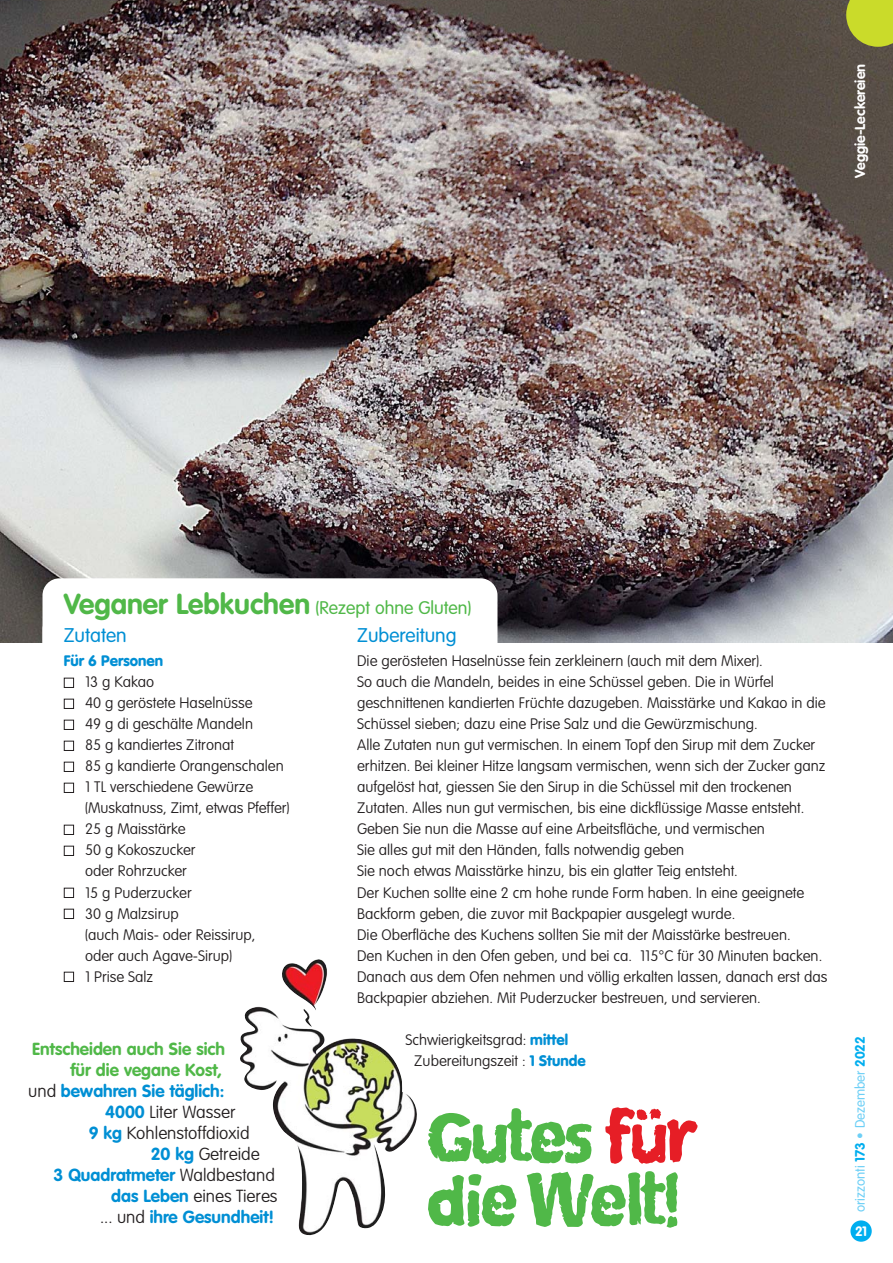
<style>
.page{position:relative;width:893px;height:1263px;background:#fff}
.page>*{position:absolute;margin:0;border:0;box-sizing:border-box;transform-origin:0 0}
.t1{font:800 69px/63px "Coventry ITC";letter-spacing:-.04em;color:#50b848}
.t2{font:300 19.5px "VAG Rounded";color:#008fd4}
.t3{font:300 18px "VAG Rounded";color:#50b848}
.t4{font:700 17.25px "VAG Rounded";color:#008fd4}
.t5{font:100 17.25px "VAG Rounded";color:#231f20}
.t6{font:700 17.25px "VAG Rounded";color:#50b848}
.t7{font:100 15px/21px "VAG Rounded";color:#231f20}
.t8{font:900 15px "VAG Rounded";color:#008fd4}
.t9{font:700 14.25px "VAG Rounded";color:#fff}
.t10{font:300 13.5px "VAG Rounded";color:#6dcff6}
.t11{font:700 13.5px "VAG Rounded";color:#fff}
.s1{font-weight:700;font-size:28.5px}
.s2{font-weight:900;color:#008fd4}
.s3{color:#fff}
.s4{font-weight:100;color:#231f20}
.s5{font-weight:700;color:#008fd4}
.s6{color:#e61e26}
.s7{font-weight:700;color:#00aeef}
</style>
<div class="page">
<img style="left:0;top:0;width:893px;height:642px">
<div style="left:43px;top:578px;width:454px;height:128px;background:#fff;border-radius:17px"></div>
<img style="left:240px;top:959px;width:177px;height:276px">
<svg style="left:846px;top:0;width:47px;height:47px;background:#bbc92d"></svg>
<div style="left:850px;top:1220px;width:22px;height:22px;background:#00aeef;border-radius:50%"></div>
<p class="t9" style="left:854px;top:178px;width:115px;rotate:-90deg">Veggie-Leckereien</p>
<p class="t3" style="left:64px;top:600px;width:410px"><span class="s1">Veganer Lebkuchen</span> (Rezept ohne Gluten)</p>
<p class="t7" style="left:357px;top:652px;width:472px">Die gerösteten Haselnüsse fein zerkleinern (auch mit dem Mixer).<br>So auch die Mandeln, beides in eine Schüssel geben. Die in Würfel geschnittenen kandierten Früchte dazugeben. Maisstärke und Kakao in die Schüssel sieben; dazu eine Prise Salz und die Gewürzmischung.<br>Alle Zutaten nun gut vermischen. In einem Topf den Sirup mit dem Zucker erhitzen. Bei kleiner Hitze langsam vermischen, wenn sich der Zucker ganz aufgelöst hat, giessen Sie den Sirup in die Schüssel mit den trockenen Zutaten. Alles nun gut vermischen, bis eine dickflüssige Masse entsteht.<br>Geben Sie nun die Masse auf eine Arbeitsfläche, und vermischen<br>Sie alles gut mit den Händen, falls notwendig geben<br>Sie noch etwas Maisstärke hinzu, bis ein glatter Teig entsteht.<br>Der Kuchen sollte eine 2 cm hohe runde Form haben. In eine geeignete Backform geben, die zuvor mit Backpapier ausgelegt wurde.<br>Die Oberfläche des Kuchens sollten Sie mit der Maisstärke bestreuen.<br>Den Kuchen in den Ofen geben, und bei ca. 115°C für 30 Minuten backen.<br>Danach aus dem Ofen nehmen und völlig erkalten lassen, danach erst das Backpapier abziehen. Mit Puderzucker bestreuen, und servieren.</p>
<p class="t7" style="left:414px;top:1030px;width:173px;text-indent:-9px">Schwierigkeitsgrad: <span class="s2">mittel<br></span>Zubereitungszeit : <span class="s2">1 Stunde</span></p>
<h2 class="t2" style="left:64px;top:627px;width:64px">Zutaten</h2>
<h2 class="t2" style="left:357px;top:627px;width:101px">Zubereitung</h2>
<p class="t8" style="left:64px;top:655px;width:101px">Für 6 Personen</p>
<p class="t7" style="left:64px;top:673px;width:92px"><span class="s3">■</span> 13 g Kakao</p>
<p class="t7" style="left:64px;top:694px;width:190px"><span class="s3">■</span> 40 g geröstete Haselnüsse</p>
<p class="t7" style="left:64px;top:715px;width:191px"><span class="s3">■</span> 49 g di geschälte Mandeln</p>
<p class="t7" style="left:64px;top:736px;width:172px"><span class="s3">■</span> 85 g kandiertes Zitronat</p>
<p class="t7" style="left:64px;top:757px;width:221px"><span class="s3">■</span> 85 g kandierte Orangenschalen</p>
<p class="t7" style="left:85px;top:778px;width:206px;text-indent:-21px"><span class="s3">■</span> 1 TL verschiedene Gewürze (Muskatnuss, Zimt, etwas Pfeffer)</p>
<p class="t7" style="left:64px;top:820px;width:123px"><span class="s3">■</span> 25 g Maisstärke</p>
<p class="t7" style="left:85px;top:841px;width:112px;text-indent:-21px"><span class="s3">■</span> 50 g Kokoszucker oder Rohrzucker</p>
<p class="t7" style="left:64px;top:883px;width:130px"><span class="s3">■</span> 15 g Puderzucker</p>
<p class="t7" style="left:85px;top:904px;width:172px;text-indent:-21px"><span class="s3">■</span> 30 g Malzsirup<br>(auch Mais- oder Reissirup, oder auch Agave-Sirup)</p>
<p class="t7" style="left:64px;top:967px;width:91px"><span class="s3">■</span> 1 Prise Salz</p>
<p class="t6" style="left:32px;top:1042px;width:194px">Entscheiden auch Sie sich</p>
<p class="t6" style="left:70px;top:1063px;width:153px">für die vegane Kost,</p>
<p class="t4" style="left:28px;top:1084px;width:198px"><span class="s4">und</span> bewahren Sie täglich:</p>
<p class="t5" style="left:105px;top:1105px;width:132px"><span class="s5">4000</span> Liter Wasser</p>
<p class="t5" style="left:89px;top:1126px;width:162px"><span class="s5">9 kg</span> Kohlenstoffdioxid</p>
<p class="t5" style="left:151px;top:1147px;width:110px"><span class="s5">20 kg</span> Getreide</p>
<p class="t4" style="left:54px;top:1168px;width:223px">3 Quadratmeter <span class="s4">Waldbestand</span></p>
<p class="t5" style="left:111px;top:1189px;width:168px"><span class="s5">das Leben</span> eines Tieres</p>
<p class="t4" style="left:100px;top:1210px;width:176px"><span class="s4">... und</span> ihre Gesundheit!</p>
<h1 class="t1" style="left:427px;top:1111px;width:271px">Gutes <span class="s6">für </span>die Welt!</h1>
<p class="t10" style="left:854px;top:1212px;width:177px;rotate:-90deg">orizzonti <span class="s7">173</span> • Dezember <span class="s7">2022</span></p>
<p class="t11" style="left:855px;top:1225px;width:13px">21</p>
</div>
